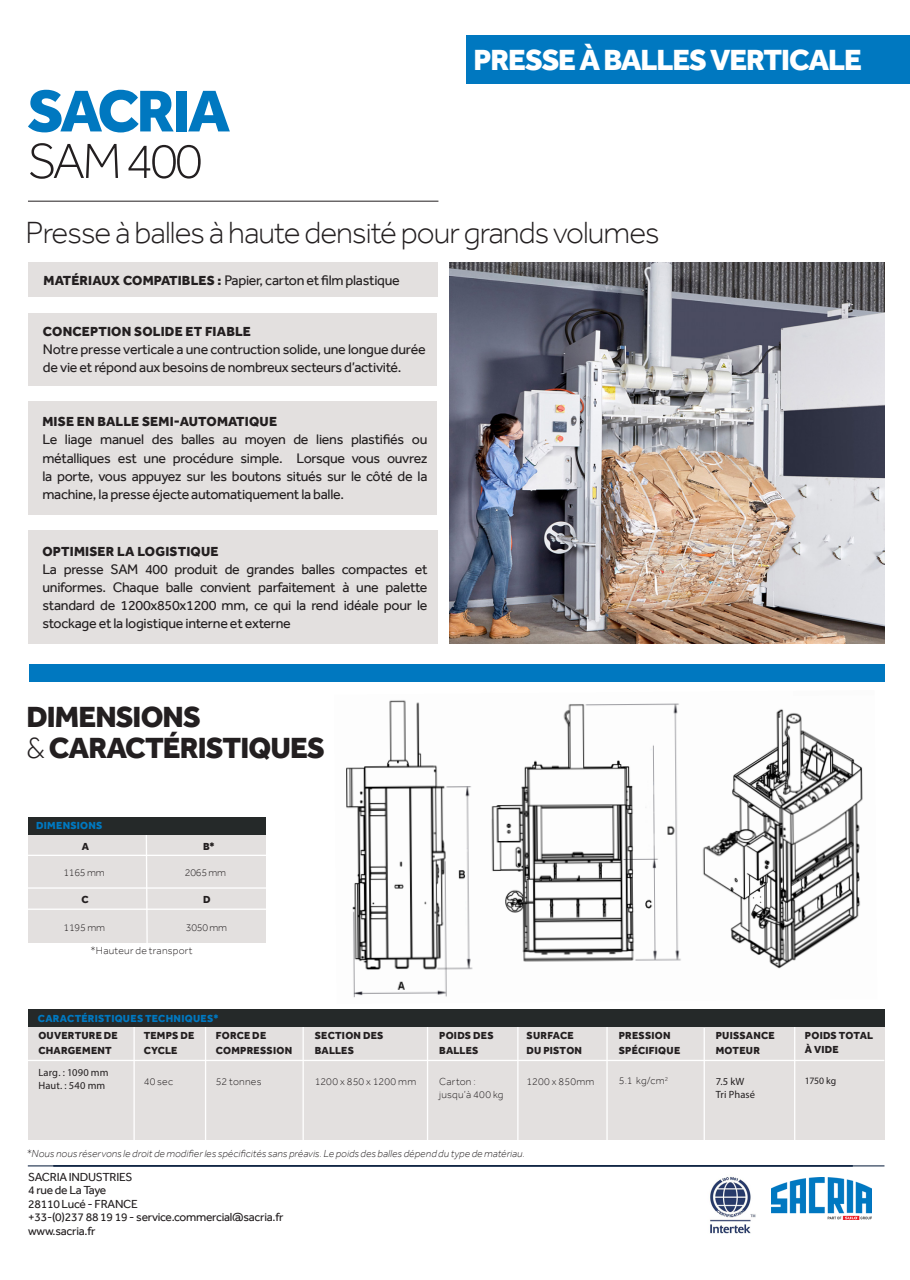
<style>
.page{position:relative;width:910px;height:1280px;background:#fff}
.page>*{position:absolute;margin:0;border:0;box-sizing:border-box;transform-origin:0 0}
.t1{font:800 60.9px "Effra";letter-spacing:-.04em;color:#0078c0}
.t2{font:300 51px "Effra";letter-spacing:-.06em;color:#231f20}
.t3{font:300 31.5px "Effra";letter-spacing:-.03em;color:#231f20}
.t4{font:800 30px "Effra";letter-spacing:-.03em;color:#231f20}
.t5{font:800 30px "Effra";letter-spacing:-.035em;color:#fff}
.t6{font:14.25px/18px "Effra";letter-spacing:-.02em;color:#231f20;text-align:justify}
.t7{font:800 13.5px "Effra";letter-spacing:.015em;color:#231f20}
.t8{font:12px/13.5px "Effra";letter-spacing:-.02em;color:#231f20}
.t9{font:italic 300 10.5px "Effra";letter-spacing:.01em;color:#231f20}
.List_1{font:800 10.5px/15px "Effra";letter-spacing:.02em;color:#231f20}
.Tabb-head{font:300 10.5px "Effra";letter-spacing:.015em;color:#231f20}
.Tabb-head-2{font:800 10.5px "Effra";letter-spacing:.02em;color:#231f20}
.List_1-2{font:800 10.5px "Effra";letter-spacing:.025em;color:#0078c0}
.Tabb-head-3{font:10.5px "Myriad Pro";letter-spacing:.01em;color:#231f20}
.List_1-3{font:300 10.5px "Effra";letter-spacing:-.02em;color:#231f20}
.List_1-4{font:300 10.5px "Effra";letter-spacing:.025em;color:#231f20}
.List_1-5{font:9.75px "Myriad Pro";letter-spacing:-.005em;color:#231f20}
.s1{font-weight:800;font-size:13.5px}
.s2{font-weight:300}
</style>
<div class="page">
<div style="left:29px;top:313px;width:408px;height:72px;background:#e3e0df"></div>
<img style="left:449px;top:262px;width:435px;height:381px">
<div style="left:28px;top:262px;width:409px;height:34px;background:#e3e0df"></div>
<div style="left:29px;top:664px;width:855px;height:17px;background:#0078c0"></div>
<hr style="left:28px;top:1166px;width:856px;height:1px;background:#001737">
<div style="left:29px;top:401px;width:408px;height:114px;background:#e3e0df"></div>
<div style="left:28px;top:530px;width:410px;height:113px;background:#e3e0df"></div>
<div style="left:28px;top:824px;width:238px;height:119px;background:#e3e0df"></div>
<hr style="left:23px;top:855px;width:278px;height:1px;background:#fff">
<svg style="left:145px;top:817px;width:4px;height:126px"></svg>
<div style="left:28px;top:818px;width:238px;height:17px;background:#252929"></div>
<div style="left:28px;top:1010px;width:856px;height:130px;background:#e3e0df"></div>
<hr style="left:133px;top:1016px;width:2px;height:134px;background:#fff">
<hr style="left:205px;top:1016px;width:1px;height:134px;background:#fff">
<hr style="left:302px;top:1016px;width:2px;height:134px;background:#fff">
<hr style="left:427px;top:1009px;width:1px;height:134px;background:#fff">
<hr style="left:517px;top:1008px;width:1px;height:134px;background:#fff">
<hr style="left:606px;top:1015px;width:2px;height:134px;background:#fff">
<hr style="left:794px;top:1016px;width:1px;height:134px;background:#fff">
<hr style="left:17px;top:1060px;width:867px;height:1px;background:#fff">
<div style="left:28px;top:1010px;width:856px;height:17px;background:#252929"></div>
<hr style="left:26px;top:908px;width:354px;height:2px;background:#fff">
<hr style="left:28px;top:887px;width:256px;height:2px;background:#fff">
<div style="left:466px;top:35px;width:444px;height:48px;background:#0078c0"></div>
<hr style="left:28px;top:201px;width:410px;height:1px;background:#231f20">
<hr style="left:704px;top:1028px;width:1px;height:115px;background:#fff">
<img style="left:346px;top:700px;width:517px;height:298px">
<img style="left:771px;top:1177px;width:101px;height:42px">
<img style="left:710px;top:1177px;width:46px;height:57px">
<p class="t1" style="left:28px;top:75px;width:204px">SACRIA</p>
<p class="t2" style="left:28px;top:131px;width:177px">SAM 400</p>
<p class="t5" style="left:474px;top:42px;width:390px">PRESSE À BALLES VERTICALE</p>
<p class="t3" style="left:26px;top:213px;width:636px">Presse à balles à haute densité pour grands volumes</p>
<p class="t6" style="left:43px;top:271px;width:358px"><span class="s1">MATÉRIAUX COMPATIBLES :</span> Papier, carton et film plastique</p>
<p class="t7" style="left:43px;top:323px;width:209px">CONCEPTION SOLIDE ET FIABLE</p>
<p class="t6" style="left:43px;top:340px;width:384px">Notre presse verticale a une contruction solide, une longue durée de vie et répond aux besoins de nombreux secteurs d’activité.</p>
<p class="t7" style="left:42px;top:414px;width:236px">MISE EN BALLE SEMI-AUTOMATIQUE</p>
<p class="t6" style="left:42px;top:431px;width:387px">Le liage manuel des balles au moyen de liens plastifiés ou métalliques est une procédure simple. Lorsque vous ouvrez la porte, vous appuyez sur les boutons situés sur le côté de la machine, la presse éjecte automatiquement la balle.</p>
<p class="t7" style="left:42px;top:544px;width:178px">OPTIMISER LA LOGISTIQUE</p>
<p class="t6" style="left:42px;top:560px;width:387px">La presse SAM 400 produit de grandes balles compactes et uniformes. Chaque balle convient parfaitement à une palette standard de 1200x850x1200 mm, ce qui la rend idéale pour le stockage et la logistique interne et externe</p>
<p class="t4" style="left:27px;top:699px;width:176px">DIMENSIONS</p>
<p class="t4" style="left:27px;top:730px;width:300px"><span class="s2">&amp;</span> CARACTÉRISTIQUES</p>
<p class="List_1-2" style="left:36px;top:819px;width:68px">DIMENSIONS</p>
<p class="List_1" style="left:82px;top:838px;width:9px">A</p>
<p class="List_1" style="left:203px;top:839px;width:13px">B*</p>
<p class="List_1-3" style="left:63px;top:866px;width:43px">1165 mm</p>
<p class="List_1-3" style="left:185px;top:866px;width:43px">2065 mm</p>
<p class="List_1" style="left:82px;top:892px;width:9px">C</p>
<p class="List_1" style="left:203px;top:892px;width:9px">D</p>
<p class="List_1-3" style="left:64px;top:921px;width:43px">1195 mm</p>
<p class="List_1-3" style="left:186px;top:921px;width:43px">3050 mm</p>
<p class="List_1-4" style="left:90px;top:944px;width:104px">*Hauteur de transport</p>
<p class="List_1-2" style="left:38px;top:1012px;width:182px">CARACTÉRISTIQUES TECHNIQUES*</p>
<p class="List_1" style="left:38px;top:1028px;width:81px">OUVERTURE DE<br>CHARGEMENT</p>
<p class="Tabb-head-3" style="left:38px;top:1066px;width:72px">Larg. : 1090 mm</p>
<p class="Tabb-head-3" style="left:38px;top:1079px;width:68px">Haut. : 540 mm</p>
<p class="List_1" style="left:144px;top:1028px;width:52px">TEMPS DE<br>CYCLE</p>
<p class="Tabb-head" style="left:144px;top:1075px;width:31px">40 sec</p>
<p class="List_1" style="left:216px;top:1028px;width:78px">FORCE DE<br>COMPRESSION</p>
<p class="Tabb-head" style="left:216px;top:1075px;width:47px">52 tonnes</p>
<p class="List_1" style="left:315px;top:1028px;width:70px">SECTION DES<br>BALLES</p>
<p class="Tabb-head" style="left:315px;top:1075px;width:103px">1200 x 850 x 1200 mm</p>
<p class="List_1" style="left:439px;top:1028px;width:56px">POIDS DES<br>BALLES</p>
<p class="Tabb-head" style="left:439px;top:1075px;width:38px">Carton :</p>
<p class="Tabb-head" style="left:439px;top:1089px;width:66px">jusqu’à 400 kg</p>
<p class="Tabb-head-2" style="left:527px;top:1029px;width:49px">SURFACE</p>
<p class="Tabb-head-2" style="left:527px;top:1044px;width:57px">DU PISTON</p>
<p class="Tabb-head" style="left:527px;top:1075px;width:69px">1200 x 850mm</p>
<p class="t9" style="left:27px;top:1147px;width:500px">*Nous nous réservons le droit de modifier les spécificités sans préavis. Le poids des balles dépend du type de matériau.</p>
<p class="t8" style="left:28px;top:1170px;width:111px">SACRIA INDUSTRIES<br>4 rue de La Taye<br>28110 Lucé - FRANCE</p>
<p class="t8" style="left:28px;top:1210px;width:257px">+33-(0)237 88 19 19 - service.commercial@sacria.fr www.sacria.fr</p>
<p class="Tabb-head-2" style="left:619px;top:1029px;width:53px">PRESSION</p>
<p class="Tabb-head-2" style="left:619px;top:1044px;width:63px">SPÉCIFIQUE</p>
<p class="Tabb-head" style="left:619px;top:1074px;width:51px">5.1 kg/cm<sup>2</sup></p>
<p class="Tabb-head-2" style="left:716px;top:1029px;width:60px">PUISSANCE</p>
<p class="Tabb-head-2" style="left:716px;top:1044px;width:46px">MOTEUR</p>
<p class="Tabb-head-3" style="left:716px;top:1075px;width:30px">7.5 kW</p>
<p class="Tabb-head-3" style="left:716px;top:1088px;width:41px">Tri Phasé</p>
<p class="List_1" style="left:805px;top:1028px;width:70px">POIDS TOTAL</p>
<p class="List_1" style="left:805px;top:1042px;width:35px">À VIDE</p>
<p class="List_1-5" style="left:805px;top:1075px;width:33px">1750 kg</p>
</div>
